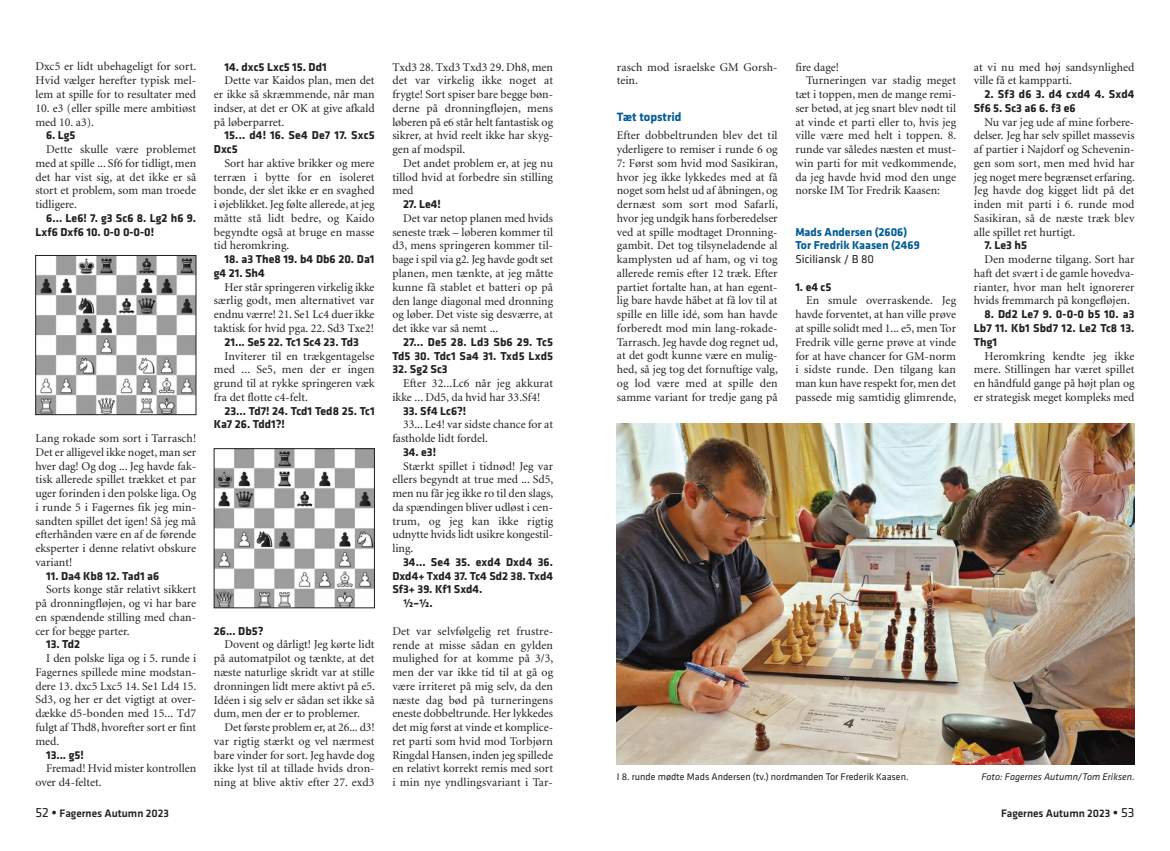
<style>
.page{position:relative;width:1170px;height:851px;background:#fff}
.page>*{position:absolute;margin:0;border:0;box-sizing:border-box;transform-origin:0 0}
.t1{font:700 12.5px "Klavika";color:#005c96}
.t2{font:11.88px/13.8px "Minion";color:#231f20;text-align:justify}
.t3{font:700 11.88px/13.8px "Klavika";color:#231f20}
.t4{font:700 11.88px/13.8px "Klavika";color:#005c96}
.t5{font:11.88px "Klavika";color:#231f20}
.t6{font:500 11.25px "Klavika";color:#231f20}
.t7{font:10px "Klavika";color:#231f20}
.t8{font:italic 10px "Klavika";color:#231f20}
.s1{font-weight:400;font-size:13.75px}
.s2{font-weight:700;font-size:13.75px}
</style>
<div class="page">
<img style="left:37px;top:257px;width:157px;height:156px">
<div style="left:35px;top:255px;width:161px;height:160px;border:1px solid #231f20"></div>
<img style="left:216px;top:450px;width:156px;height:156px">
<div style="left:214px;top:448px;width:160px;height:160px;border:1px solid #231f20"></div>
<img style="left:617px;top:424px;width:517px;height:340px">
<p class="t2" style="left:35px;top:61px;width:162px">Dxc5 er lidt ubehageligt for sort.<br>Hvid vælger herefter typisk mel&shy;lem at spille for to resultater med</p>
<p class="t2" style="left:35px;top:102px;width:162px">10. e3 (eller spille mere ambitiøst med 10. a3).</p>
<p class="t3" style="left:46px;top:130px;width:31px">6. Lg5</p>
<p class="t2" style="left:35px;top:143px;width:162px;text-indent:11px">Dette skulle være problemet med at spille ... Sf6 for tidligt, men det har vist sig, at det ikke er så stort et problem, som man troede tidligere.</p>
<p class="t3" style="left:35px;top:212px;width:162px;text-indent:11px">6... Le6! 7. g3 Sc6 8. Lg2 h6 9.<br>Lxf6 Dxf6 10. 0-0 0-0-0!</p>
<p class="t2" style="left:35px;top:432px;width:162px">Lang rokade som sort i Tarrasch!<br>Det er alligevel ikke noget, man ser hver dag! Og dog ... Jeg havde fak&shy;tisk allerede spillet trækket et par uger forinden i den polske liga. Og i runde 5 i Fagernes fik jeg min&shy;sandten spillet det igen! Så jeg må efterhånden være en af de førende eksperter i denne relativt obskure variant!</p>
<p class="t3" style="left:46px;top:570px;width:115px">11. Da4 Kb8 12. Tad1 a6</p>
<p class="t2" style="left:35px;top:583px;width:162px;text-indent:11px">Sorts konge står relativt sikkert på dronningfløjen, og vi har bare en spændende stilling med chan&shy;cer for begge parter.</p>
<p class="t3" style="left:46px;top:638px;width:36px">13. Td2</p>
<p class="t2" style="left:35px;top:652px;width:162px;text-indent:11px">I den polske liga og i 5. runde i Fagernes spillede mine modstan&shy;dere 13. dxc5 Lxc5 14. Se1 Ld4 15.<br>Sd3, og her er det vigtigt at over&shy;dække d5-bonden med 15... Td7 fulgt af Thd8, hvorefter sort er fint med.</p>
<p class="t3" style="left:46px;top:748px;width:39px">13... g5!</p>
<p class="t2" style="left:35px;top:762px;width:162px;text-indent:11px">Fremad! Hvid mister kontrollen over d4-feltet.</p>
<p class="t3" style="left:224px;top:61px;width:104px">14. dxc5 Lxc5 15. Dd1</p>
<p class="t2" style="left:214px;top:75px;width:162px;text-indent:11px">Dette var Kaidos plan, men det er ikke så skræmmende, når man indser, at det er OK at give afkald på løberparret.</p>
<p class="t3" style="left:214px;top:130px;width:162px;text-indent:11px">15... d4! 16. Se4 De7 17. Sxc5<br>Dxc5</p>
<p class="t2" style="left:214px;top:157px;width:162px;text-indent:11px">Sort har aktive brikker og mere terræn i bytte for en isoleret bonde, der slet ikke er en svaghed i øjeblikket. Jeg følte allerede, at jeg måtte stå lidt bedre, og Kaido begyndte også at bruge en masse tid heromkring.</p>
<p class="t3" style="left:214px;top:253px;width:162px;text-indent:11px">18. a3 The8 19. b4 Db6 20. Da1 g4 21. Sh4</p>
<p class="t2" style="left:214px;top:281px;width:162px;text-indent:11px">Her står springeren virkelig ikke særlig godt, men alternativet var endnu værre! 21. Se1 Lc4 duer ikke taktisk for hvid pga. 22. Sd3 Txe2!</p>
<p class="t3" style="left:224px;top:336px;width:136px">21... Se5 22. Tc1 Sc4 23. Td3</p>
<p class="t2" style="left:214px;top:350px;width:162px;text-indent:11px">Inviterer til en trækgentagelse med ... Se5, men der er ingen grund til at rykke springeren væk fra det flotte c4-felt.</p>
<p class="t3" style="left:214px;top:405px;width:162px;text-indent:11px">23... Td7! 24. Tcd1 Ted8 25. Tc1<br>Ka7 26. Tdd1?!</p>
<p class="t3" style="left:214px;top:625px;width:51px">26... Db5?</p>
<p class="t2" style="left:214px;top:638px;width:162px;text-indent:11px">Dovent og dårligt! Jeg kørte lidt på automatpilot og tænkte, at det næste naturlige skridt var at stille dronningen lidt mere aktivt på e5.<br>Idéen i sig selv er sådan set ikke så dum, men der er to problemer.</p>
<p class="t2" style="left:214px;top:721px;width:162px;text-indent:11px">Det første problem er, at 26... d3! var rigtig stærkt og vel nærmest bare vinder for sort. Jeg havde dog ikke lyst til at tillade hvids dron&shy;ning at blive aktiv efter 27. exd3</p>
<p class="t2" style="left:392px;top:61px;width:162px">Txd3 28. Txd3 Txd3 29. Dh8, men det var virkelig ikke noget at frygte! Sort spiser bare begge bøn&shy;derne på dronningfløjen, mens løberen på e6 står helt fantastisk og sikrer, at hvid reelt ikke har skyg&shy;gen af modspil.</p>
<p class="t2" style="left:392px;top:157px;width:162px;text-indent:11px">Det andet problem er, at jeg nu tillod hvid at forbedre sin stilling med</p>
<p class="t3" style="left:403px;top:198px;width:39px">27. Le4!</p>
<p class="t2" style="left:392px;top:212px;width:162px;text-indent:11px">Det var netop planen med hvids seneste træk – løberen kommer til d3, mens springeren kommer til&shy;bage i spil via g2. Jeg havde godt set planen, men tænkte, at jeg måtte kunne få stablet et batteri op på den lange diagonal med dronning og løber. Det viste sig desværre, at det ikke var så nemt ...</p>
<p class="t3" style="left:392px;top:336px;width:162px;text-align:right">27... De5 28. Ld3 Sb6 29. Tc5<br>Td5 30. Tdc1 Sa4 31. Txd5 Lxd5</p>
<p class="t3" style="left:392px;top:363px;width:57px">32. Sg2 Sc3</p>
<p class="t2" style="left:392px;top:377px;width:162px;text-indent:11px">Efter 32...Lc6 når jeg akkurat ikke ... Dd5, da hvid har 33.Sf4!</p>
<p class="t3" style="left:403px;top:405px;width:65px">33. Sf4 Lc6?!</p>
<p class="t2" style="left:392px;top:418px;width:162px;text-indent:11px">33... Le4! var sidste chance for at fastholde lidt fordel.</p>
<p class="t3" style="left:403px;top:446px;width:35px">34. e3!</p>
<p class="t2" style="left:392px;top:460px;width:162px;text-indent:11px">Stærkt spillet i tidnød! Jeg var ellers begyndt at true med ... Sd5, men nu får jeg ikke ro til den slags, da spændingen bliver udløst i cen&shy;trum, og jeg kan ikke rigtig udnytte hvids lidt usikre kongestil&shy;ling.</p>
<p class="t3" style="left:403px;top:556px;width:152px">34... Se4 35. exd4 Dxd4 36.</p>
<p class="t3" style="left:392px;top:570px;width:162px">Dxd4+ Txd4 37. Tc4 Sd2 38. Txd4</p>
<p class="t3" style="left:392px;top:583px;width:92px">Sf3+ 39. Kf1 Sxd4.</p>
<p class="t3" style="left:403px;top:597px;width:31px">½–½.</p>
<p class="t2" style="left:392px;top:625px;width:162px">Det var selvfølgelig ret frustre&shy;rende at misse sådan en gylden mulighed for at komme på 3/3, men der var ikke tid til at gå og være irriteret på mig selv, da den næste dag bød på turneringens eneste dobbeltrunde. Her lykkedes det mig først at vinde et komplice&shy;ret parti som hvid mod Torbjørn Ringdal Hansen, inden jeg spillede en relativt korrekt remis med sort i min nye yndlingsvariant i Tar-</p>
<p class="t2" style="left:617px;top:61px;width:162px">rasch mod israelske GM Gorsh&shy;tein.</p>
<p class="t1" style="left:617px;top:112px;width:66px">Tæt topstrid</p>
<p class="t2" style="left:617px;top:129px;width:162px">Efter dobbeltrunden blev det til yderligere to remiser i runde 6 og 7: Først som hvid mod Sasikiran, hvor jeg ikke lykkedes med at få noget som helst ud af åbningen, og dernæst som sort mod Safarli, hvor jeg undgik hans forberedelser ved at spille modtaget Dronning&shy;gambit. Det tog tilsyneladende al kamplysten ud af ham, og vi tog allerede remis efter 12 træk. Efter partiet fortalte han, at han egent&shy;lig bare havde håbet at få lov til at spille en lille idé, som han havde forberedt mod min lang-rokade-Tarrasch. Jeg havde dog regnet ud, at det godt kunne være en mulig&shy;hed, så jeg tog det fornuftige valg, og lod være med at spille den samme variant for tredje gang på</p>
<p class="t2" style="left:795px;top:61px;width:45px">fire dage!</p>
<p class="t2" style="left:806px;top:74px;width:151px">Turneringen var stadig meget</p>
<p class="t2" style="left:795px;top:88px;width:162px">tæt i toppen, men de mange remi-</p>
<p class="t2" style="left:795px;top:102px;width:162px">ser betød, at jeg snart blev nødt til</p>
<p class="t2" style="left:795px;top:116px;width:162px">at vinde et parti eller to, hvis jeg</p>
<p class="t2" style="left:795px;top:130px;width:162px">ville være med helt i toppen. 8.</p>
<p class="t2" style="left:795px;top:143px;width:162px">runde var således næsten et must-</p>
<p class="t2" style="left:795px;top:157px;width:163px">win parti for mit vedkommende,</p>
<p class="t2" style="left:795px;top:171px;width:162px">da jeg havde hvid mod den unge</p>
<p class="t2" style="left:795px;top:185px;width:146px">norske IM Tor Fredrik Kaasen:</p>
<p class="t4" style="left:795px;top:226px;width:126px">Mads Andersen (2606)<br>Tor Fredrik Kaasen (2469</p>
<p class="t5" style="left:795px;top:255px;width:80px">Siciliansk / B 80</p>
<p class="t3" style="left:795px;top:281px;width:38px">1. e4 c5</p>
<p class="t2" style="left:795px;top:295px;width:162px;text-indent:11px">En smule overraskende. Jeg havde forventet, at han ville prøve at spille solidt med 1... e5, men Tor Fredrik ville gerne prøve at vinde for at have chancer for GM-norm i sidste runde. Den tilgang kan man kun have respekt for, men det passede mig samtidig glimrende,</p>
<p class="t2" style="left:973px;top:61px;width:162px">at vi nu med høj sandsynlighed ville få et kampparti.</p>
<p class="t3" style="left:973px;top:88px;width:162px;text-indent:11px">2. Sf3 d6 3. d4 cxd4 4. Sxd4<br>Sf6 5. Sc3 a6 6. f3 e6</p>
<p class="t2" style="left:973px;top:116px;width:162px;text-indent:11px">Nu var jeg ude af mine forbere&shy;delser. Jeg har selv spillet massevis af partier i Najdorf og Schevenin&shy;gen som sort, men med hvid har jeg noget mere begrænset erfaring.<br>Jeg havde dog kigget lidt på det inden mit parti i 6. runde mod Sasikiran, så de næste træk blev alle spillet ret hurtigt.</p>
<p class="t3" style="left:984px;top:240px;width:44px">7. Le3 h5</p>
<p class="t2" style="left:973px;top:253px;width:162px;text-indent:11px">Den moderne tilgang. Sort har haft det svært i de gamle hovedva&shy;rianter, hvor man helt ignorerer hvids fremmarch på kongefløjen.</p>
<p class="t3" style="left:973px;top:308px;width:162px;text-align:justify;text-indent:11px">8. Dd2 Le7 9. 0-0-0 b5 10. a3<br>Lb7 11. Kb1 Sbd7 12. Le2 Tc8 13.<br>Thg1</p>
<p class="t2" style="left:973px;top:350px;width:162px;text-indent:11px">Heromkring kendte jeg ikke mere. Stillingen har været spillet en håndfuld gange på højt plan og er strategisk meget kompleks med</p>
<p class="t7" style="left:617px;top:773px;width:293px">I 8. runde mødte Mads Andersen (tv.) nordmanden Tor Frederik Kaasen.</p>
<p class="t8" style="left:981px;top:773px;width:155px">Foto: Fagernes Autumn/Tom Eriksen.</p>
<p class="t6" style="left:35px;top:809px;width:135px"><span class="s1">52</span> <span class="s2">•</span> Fagernes Autumn 2023</p>
<p class="t6" style="left:1000px;top:809px;width:135px">Fagernes Autumn 2023 <span class="s2">•</span> <span class="s1">53</span></p>
</div>
